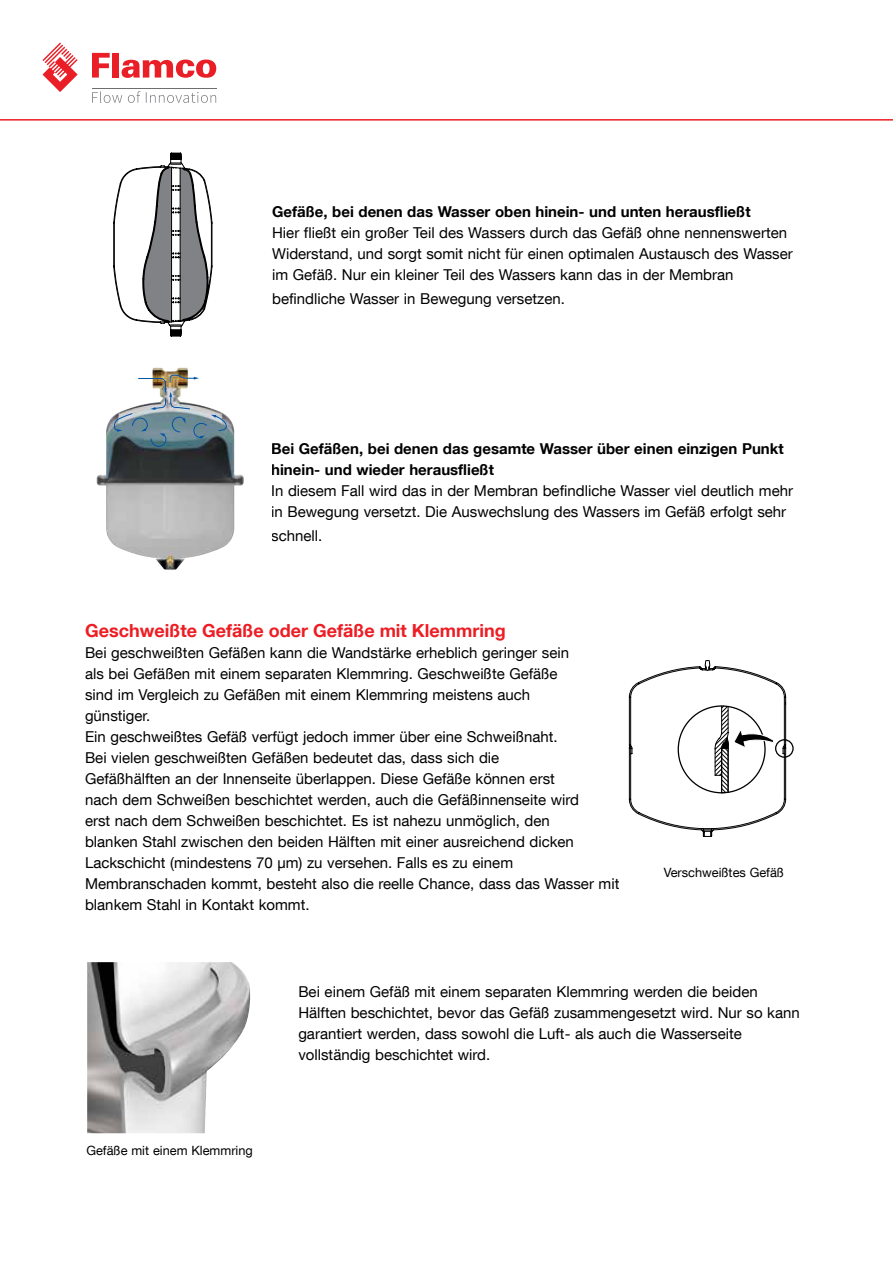
<style>
.page{position:relative;width:893px;height:1263px;background:#fff}
.page>*{position:absolute;margin:0;border:0;box-sizing:border-box;transform-origin:0 0}
.t1{font:700 18px "Helvetica Neue LT Com";color:#ed1d24}
.t2{font:15px/21px "Helvetica Neue LT Com";color:#000}
.t3{font:700 15px/21px "Helvetica Neue LT Com";color:#000}
.t4{font:12.75px "Helvetica Neue LT Com";color:#000}
</style>
<div class="page">
<svg style="left:0;top:42px;width:893px;height:79px"></svg>
<svg style="left:92px;top:53px;width:18px;height:25px"></svg>
<div style="left:112px;top:53px;width:7px;height:25px;background:#ea1e26"></div>
<svg style="left:122px;top:60px;width:94px;height:18px"></svg>
<svg style="left:43px;top:43px;width:35px;height:49px"></svg>
<svg style="left:92px;top:91px;width:124px;height:12px"></svg>
<hr style="left:92px;top:88px;width:125px;height:1px;background:#6d6e71">
<img style="left:87px;top:962px;width:163px;height:171px">
<svg style="left:113px;top:152px;width:100px;height:185px"></svg>
<img style="left:97px;top:368px;width:147px;height:201px">
<img style="left:114px;top:375px;width:117px;height:72px">
<div style="left:775px;top:739px;width:19px;height:19px;border:1px solid #000;border-radius:50%"></div>
<svg style="left:629px;top:660px;width:157px;height:177px"></svg>
<p class="t3" style="left:272px;top:201px;width:480px">Gefäße, bei denen das Wasser oben hinein- und unten herausfließt</p>
<p class="t2" style="left:272px;top:222px;width:522px">Hier fließt ein großer Teil des Wassers durch das Gefäß ohne nennenswerten<br>Widerstand, und sorgt somit nicht für einen optimalen Austausch des Wasser im Gefäß. Nur ein kleiner Teil des Wassers kann das in der Membran</p>
<p class="t2" style="left:272px;top:288px;width:294px">befindliche Wasser in Bewegung versetzen.</p>
<p class="t3" style="left:271px;top:438px;width:514px">Bei Gefäßen, bei denen das gesamte Wasser über einen einzigen Punkt hinein- und wieder herausfließt</p>
<p class="t2" style="left:271px;top:480px;width:523px">In diesem Fall wird das in der Membran befindliche Wasser viel deutlich mehr in Bewegung versetzt. Die Auswechslung des Wassers im Gefäß erfolgt sehr</p>
<p class="t2" style="left:271px;top:525px;width:53px">schnell.</p>
<p class="t1" style="left:85px;top:620px;width:422px">Geschweißte Gefäße oder Gefäße mit Klemmring</p>
<p class="t2" style="left:85px;top:642px;width:536px">Bei geschweißten Gefäßen kann die Wandstärke erheblich geringer sein<br>als bei Gefäßen mit einem separaten Klemmring. Geschweißte Gefäße<br>sind im Vergleich zu Gefäßen mit einem Klemmring meistens auch<br>günstiger.<br>Ein geschweißtes Gefäß verfügt jedoch immer über eine Schweißnaht.<br>Bei vielen geschweißten Gefäßen bedeutet das, dass sich die<br>Gefäßhälften an der Innenseite überlappen. Diese Gefäße können erst<br>nach dem Schweißen beschichtet werden, auch die Gefäßinnenseite wird<br>erst nach dem Schweißen beschichtet. Es ist nahezu unmöglich, den<br>blanken Stahl zwischen den beiden Hälften mit einer ausreichend dicken Lackschicht (mindestens 70 µm) zu versehen. Falls es zu einem Membranschaden kommt, besteht also die reelle Chance, dass das Wasser mit blankem Stahl in Kontakt kommt.</p>
<p class="t4" style="left:664px;top:865px;width:122px">Verschweißtes Gefäß</p>
<p class="t4" style="left:86px;top:1143px;width:168px">Gefäße mit einem Klemmring</p>
<p class="t2" style="left:298px;top:981px;width:503px">Bei einem Gefäß mit einem separaten Klemmring werden die beiden Hälften beschichtet, bevor das Gefäß zusammengesetzt wird. Nur so kann garantiert werden, dass sowohl die Luft- als auch die Wasserseite vollständig beschichtet wird.</p>
</div>
